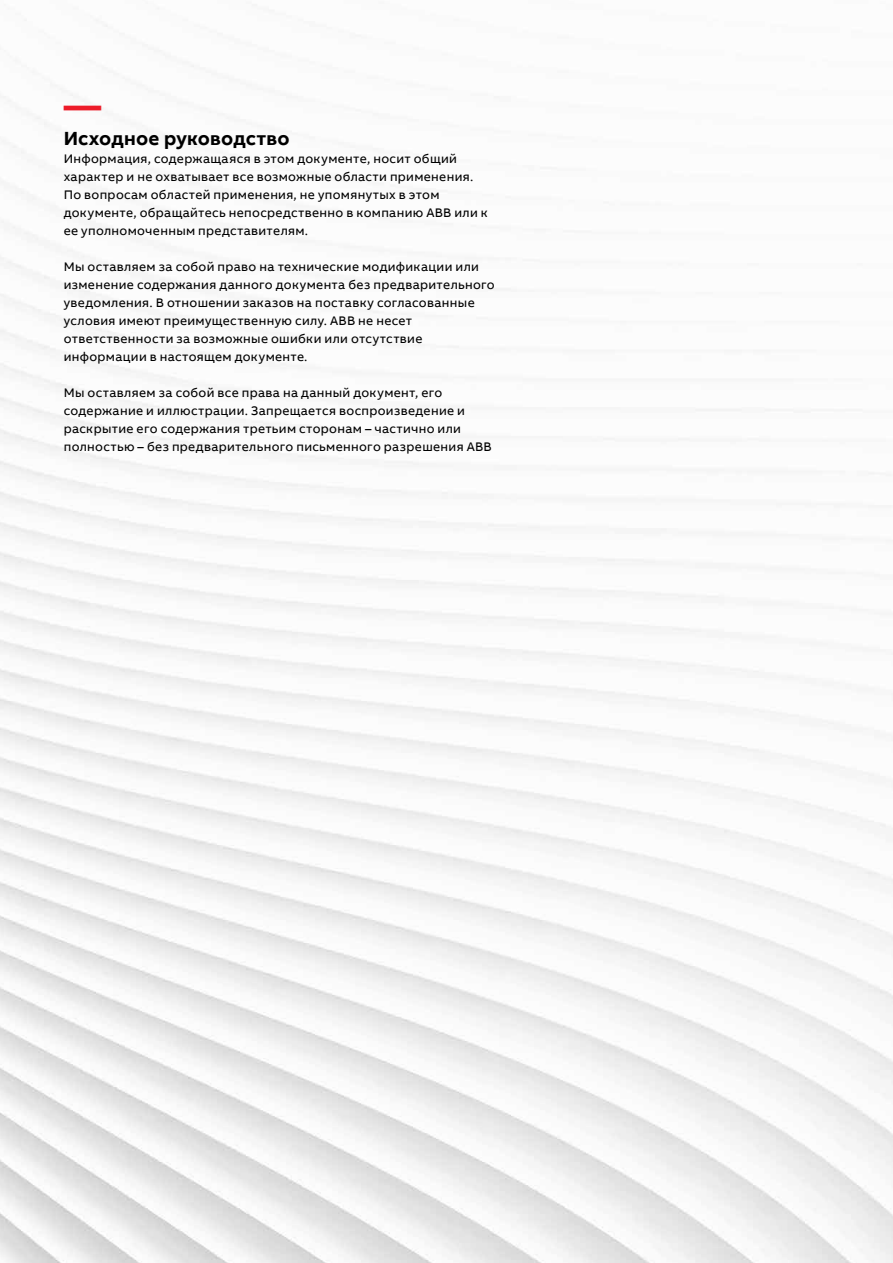
<style>
.page{position:relative;width:893px;height:1263px;background:#fff}
.page>*{position:absolute;margin:0;border:0;box-sizing:border-box;transform-origin:0 0}
.t1{font:700 37.5px "AB Bvoice";color:#ed1c29}
.t2{font:700 19.5px "AB Bvoice";letter-spacing:.01em;color:#000}
.t3{font:12.75px/18px "AB Bvoice";letter-spacing:.025em;color:#000}
</style>
<div class="page">
<img style="left:0;top:8px;width:893px;height:1255px">
<h1 class="t1" style="left:64px;top:81px;width:39px">—</h1>
<h2 class="t2" style="left:64px;top:126px;width:227px">Исходное руководство</h2>
<p class="t3" style="left:64px;top:150px;width:426px">Информация, содержащаяся в этом документе, носит общий характер и не охватывает все возможные области применения.<br>По вопросам областей применения, не упомянутых в этом документе, обращайтесь непосредственно в компанию АВВ или к ее уполномоченным представителям.</p>
<p class="t3" style="left:64px;top:258px;width:432px">Мы оставляем за собой право на технические модификации или изменение содержания данного документа без предварительного уведомления. В отношении заказов на поставку согласованные условия имеют преимущественную силу. ABB не несет ответственности за возможные ошибки или отсутствие информации в настоящем документе.</p>
<p class="t3" style="left:64px;top:384px;width:429px">Мы оставляем за собой все права на данный документ, его содержание и иллюстрации. Запрещается воспроизведение и раскрытие его содержания третьим сторонам – частично или полностью – без предварительного письменного разрешения ABB</p>
</div>
